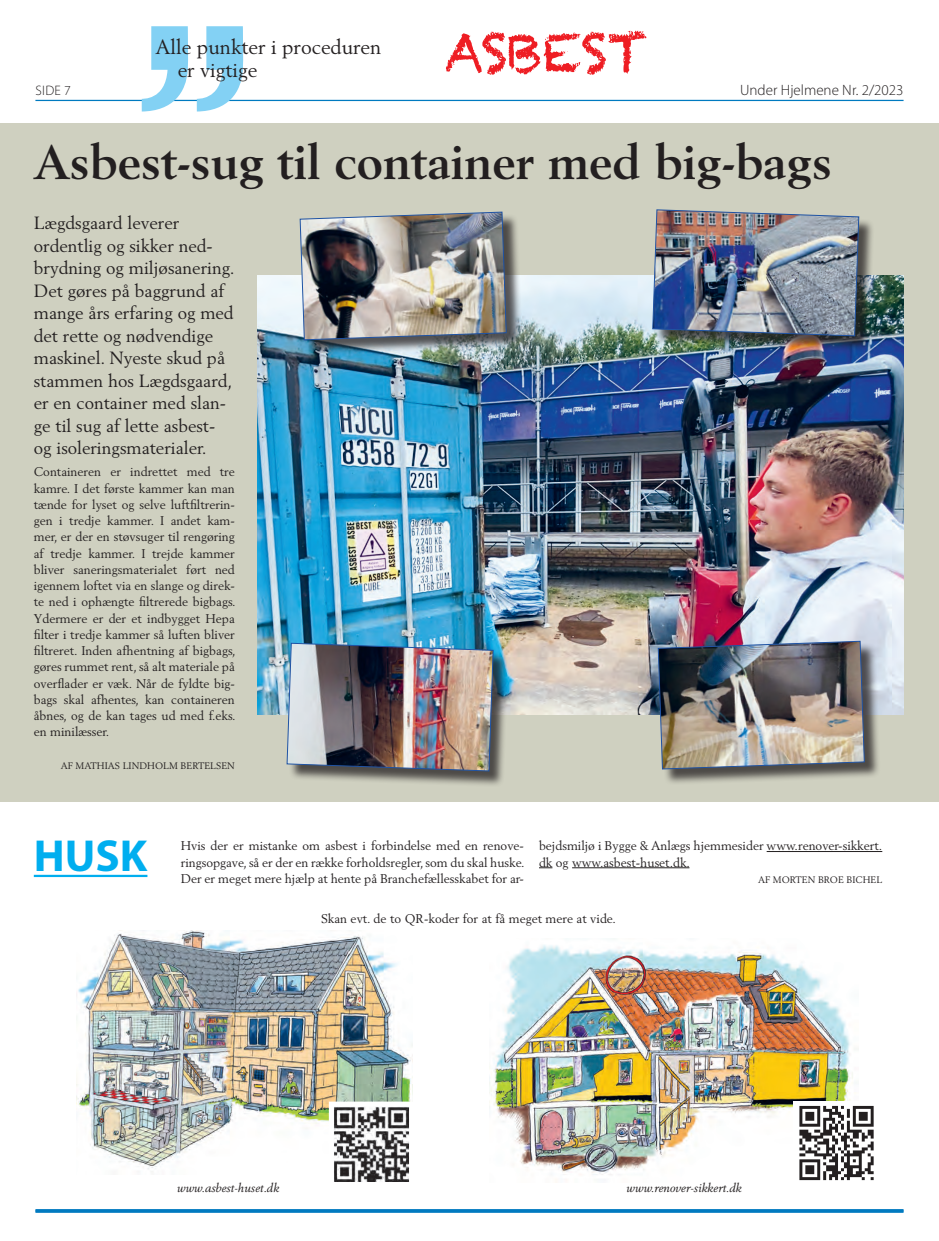
<style>
.page{position:relative;width:939px;height:1241px;background:#fff}
.page>*{position:absolute;margin:0;border:0;box-sizing:border-box;transform-origin:0 0}
.t1{font:52.5px "Chalkduster";color:#ee1d23}
.t2{font:700 48.75px "Berling LT Std";color:#231f20}
.t3{font:700 45px "Myriad Pro";color:#00aeef}
.t4{font:20px/22.5px "Berling LT Std";color:#231f20}
.t5{font:17.5px/22.5px "Berling LT Std";color:#231f20}
.t6{font:300 15px "Myriad Pro";color:#231f20}
.t7{font:300 13.75px "Myriad Pro";color:#231f20}
.t8{font:12.5px/16.2px "Berling LT Std";color:#231f20;text-align:justify}
.t9{font:italic 11.88px "Berling LT Std";color:#231f20}
.t10{font:9.38px "Berling LT Std";color:#231f20}
</style>
<div class="page">
<hr style="left:35px;top:1208px;width:869px;height:3px;background:#007ac0">
<hr style="left:35px;top:100px;width:869px;height:1px;background:#007ac0">
<svg style="left:142px;top:26px;width:46px;height:85px"></svg>
<svg style="left:197px;top:26px;width:46px;height:85px"></svg>
<div style="left:0;top:123px;width:939px;height:678px;background:#cfd0c0"></div>
<img style="left:258px;top:275px;width:646px;height:439px">
<hr style="left:0;top:801px;width:1px;height:397px;background:#93d7e5">
<hr style="left:35px;top:1210px;width:869px;height:2px;background:#007ac0">
<div style="left:302px;top:214px;width:220px;height:142px;background:#231f20;opacity:.75"></div>
<img style="left:299px;top:211px;width:208px;height:129px">
<div style="left:660px;top:643px;width:220px;height:141px;background:#231f20;opacity:.75"></div>
<img style="left:658px;top:640px;width:207px;height:129px">
<div style="left:289px;top:645px;width:220px;height:141px;background:#231f20;opacity:.75"></div>
<img style="left:286px;top:642px;width:208px;height:129px">
<div style="left:654px;top:211px;width:221px;height:140px;background:#231f20;opacity:.75"></div>
<img style="left:652px;top:209px;width:207px;height:127px">
<hr style="left:34px;top:874px;width:113px;height:2px;background:#00aeef">
<img style="left:77px;top:930px;width:336px;height:242px">
<img style="left:490px;top:945px;width:363px;height:230px">
<img style="left:335px;top:1107px;width:73px;height:73px">
<div style="left:329px;top:1101px;width:85px;height:85px;border:5px solid #fff"></div>
<img style="left:794px;top:1101px;width:80px;height:80px">
<hr style="left:767px;top:851px;width:115px;height:1px;background:#231f20">
<svg style="left:539px;top:867px;width:13px;height:1px"></svg>
<hr style="left:572px;top:867px;width:117px;height:1px;background:#231f20">
<h3 class="t4" style="left:178px;top:36px;width:205px;text-indent:-22px">Alle punkter i proceduren er vigtige</h3>
<h1 class="t1" style="left:445px;top:22px;width:204px">ASBEST</h1>
<p class="t7" style="left:36px;top:82px;width:37px">SIDE 7</p>
<p class="t6" style="left:740px;top:81px;width:165px">Under Hjelmene Nr. 2/2023</p>
<h2 class="t2" style="left:34px;top:133px;width:800px">Asbest-sug til container med big-bags</h2>
<p class="t5" style="left:34px;top:211px;width:202px">Lægdsgaard leverer ordentlig og sikker ned&shy;brydning og miljøsanering.<br>Det gøres på baggrund af mange års erfaring og med det rette og nødvendige maskinel. Nyeste skud på stammen hos Lægdsgaard, er en container med slan&shy;ge til sug af lette asbest&shy;og isoleringsmaterialer.</p>
<p class="t8" style="left:34px;top:463px;width:203px">Containeren er indrettet med tre kamre. I det første kammer kan man tænde for lyset og selve luftfiltrerin&shy;gen i tredje kammer. I andet kam&shy;mer, er der en støvsuger til rengøring af tredje kammer. I trejde kammer bliver saneringsmaterialet ført ned igennem loftet via en slange og direk&shy;te ned i ophængte filtrerede bigbags.<br>Ydermere er der et indbygget Hepa filter i tredje kammer så luften bliver filtreret. Inden afhentning af bigbags, gøres rummet rent, så alt materiale på overflader er væk. Når de fyldte big&shy;bags skal afhentes, kan containeren åbnes, og de kan tages ud med f.eks. en minilæsser.</p>
<p class="t10" style="left:61px;top:759px;width:176px">AF MATHIAS LINDHOLM BERTELSEN</p>
<h3 class="t3" style="left:34px;top:826px;width:115px">HUSK</h3>
<p class="t8" style="left:181px;top:837px;width:345px">Hvis der er mistanke om asbest i forbindelse med en renove&shy;ringsopgave, så er der en række forholdsregler, som du skal huske.<br>Der er meget mere hjælp at hente på Branchefællesskabet for ar-</p>
<p class="t8" style="left:539px;top:837px;width:345px">bejdsmiljø i Bygge &amp; Anlægs hjemmesider www.renover-sikkert. dk og www.asbest-huset.dk.</p>
<p class="t10" style="left:758px;top:873px;width:126px">AF MORTEN BROE BICHEL</p>
<p class="t8" style="left:321px;top:909px;width:296px">Skan evt. de to QR-koder for at få meget mere at vide.</p>
<p class="t9" style="left:177px;top:1180px;width:104px">www.asbest-huset.dk</p>
<p class="t9" style="left:627px;top:1180px;width:117px">www.renover-sikkert.dk</p>
</div>
